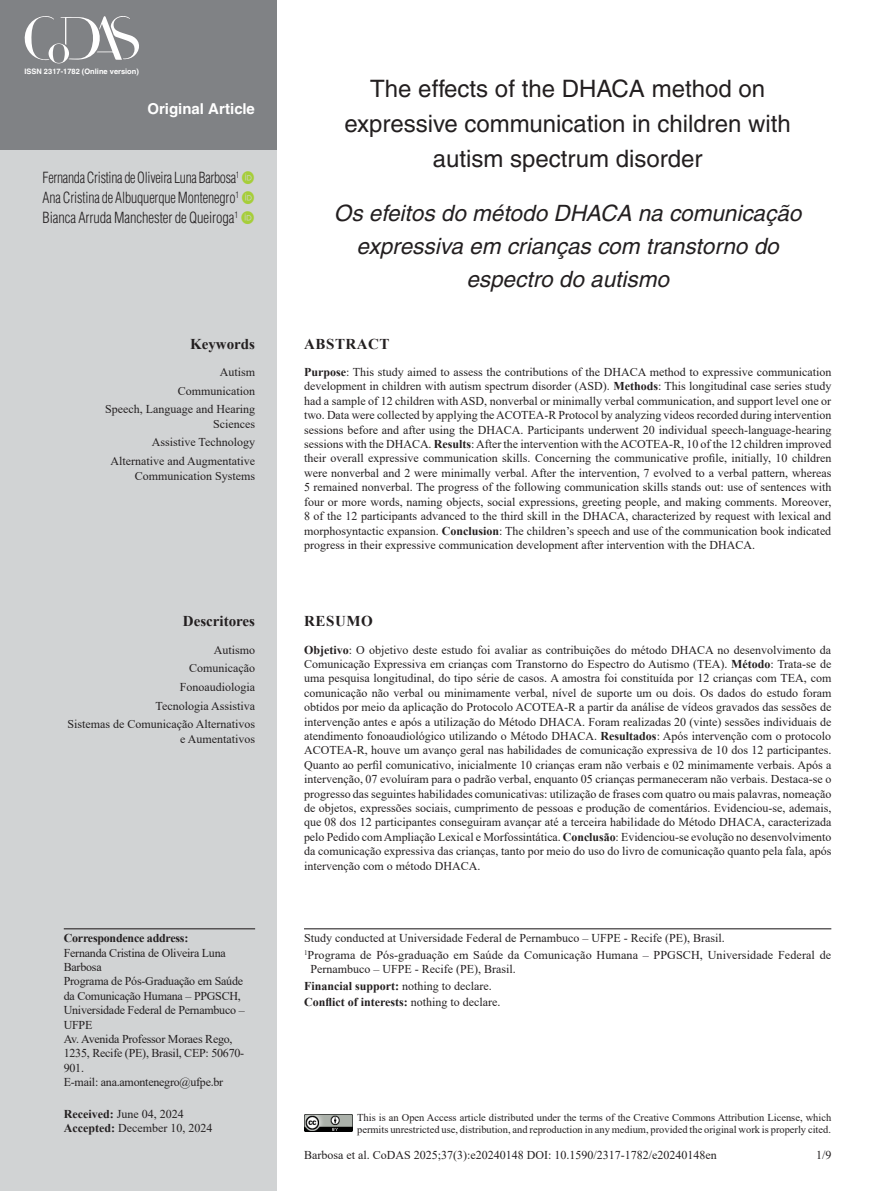
<style>
.page{position:relative;width:893px;height:1191px;background:#fff}
.page>*{position:absolute;margin:0;border:0;box-sizing:border-box;transform-origin:0 0}
.ArticleTitle{font:24px/34.5px "Helvetica";color:#231f20;text-align:center}
.ArticleTitle-Trans1{font:italic 22.5px/33px "Helvetica";color:#231f20;text-align:center}
.Authors{font:300 condensed 15px "Helvetica";letter-spacing:-.01em;color:#231f20;scale:.92 1}
.Authors-2{font:300 condensed 15px "Helvetica";letter-spacing:-.01em;color:#231f20;scale:.93 1}
.Authors-3{font:300 condensed 15px "Helvetica";letter-spacing:-.01em;color:#231f20}
.t1{font:700 15px "Helvetica";color:#fff}
.KeywordsTitle-Trans1{font:700 15px "Times New Roman";color:#231f20}
.KeywordsTitle{font:700 15px "Times New Roman";color:#231f20}
.AbstractTitle{font:700 15px "Times New Roman";letter-spacing:.035em;color:#231f20}
.AbstractTitle-Trans1{font:700 15px "Times New Roman";letter-spacing:.035em;color:#231f20}
.Abstract-Trans1{font:12px/14.4px "Times New Roman";color:#231f20;text-align:justify}
.Abstract{font:12px/14.4px "Times New Roman";color:#231f20;text-align:justify}
.Correspondence{font:12px/14.4px "Times New Roman";letter-spacing:-.02em;color:#231f20}
.Keywords{font:12px/14.4px "Times New Roman";color:#231f20;text-align:right}
.Affiliations{font:12px/14.4px "Times New Roman";letter-spacing:.005em;color:#231f20}
.Keywords-Trans1{font:12px/14.4px "Times New Roman";color:#231f20;text-align:right}
.fnArticleOther{font:12px "Times New Roman";color:#231f20}
.History{font:12px/14.4px "Times New Roman";color:#231f20}
.fnConflict{font:700 12px "Times New Roman";color:#231f20}
.fnSupported-by{font:700 12px "Times New Roman";color:#231f20}
.pubNameFooter{font:10.5px/12.6px "Times New Roman";color:#231f20}
.t2{font:700 7.5px "Helvetica";color:#fff}
.s1{font-weight:700}
.s2{font-weight:400}
</style>
<div class="page">
<div style="left:0;top:149px;width:276px;height:1042px;background:#d1d3d4"></div>
<div style="left:0;top:0;width:276px;height:149px;background:#808285"></div>
<img style="left:304px;top:1114px;width:48px;height:17px">
<svg style="left:24px;top:16px;width:115px;height:48px"></svg>
<hr style="left:64px;top:928px;width:191px;height:1px;background:#231f20">
<hr style="left:304px;top:928px;width:527px;height:1px;background:#231f20">
<p class="t2" style="left:24px;top:66px;width:116px">ISSN 2317-1782 (Online version)</p>
<p class="t1" style="left:147px;top:100px;width:109px">Original Article</p>
<p class="Authors" style="left:43px;top:168px;width:216px">Fernanda Cristina de Oliveira Luna Barbosa<sup>1</sup></p>
<p class="Authors-2" style="left:43px;top:188px;width:213px">Ana Cristina de Albuquerque Montenegro<sup>1</sup></p>
<p class="Authors-3" style="left:43px;top:208px;width:197px">Bianca Arruda Manchester de Queiroga<sup>1</sup></p>
<p class="KeywordsTitle" style="left:190px;top:333px;width:66px">Keywords</p>
<p class="Keywords" style="left:220px;top:364px;width:37px">Autism</p>
<p class="Keywords" style="left:178px;top:383px;width:79px">Communication</p>
<p class="Keywords" style="left:105px;top:402px;width:151px">Speech, Language and Hearing<br>Sciences</p>
<p class="Keywords" style="left:152px;top:435px;width:105px">Assistive Technology</p>
<p class="Keywords" style="left:110px;top:453px;width:146px">Alternative and Augmentative<br>Communication Systems</p>
<p class="KeywordsTitle-Trans1" style="left:183px;top:610px;width:74px">Descritores</p>
<p class="Keywords-Trans1" style="left:214px;top:642px;width:43px">Autismo</p>
<p class="Keywords-Trans1" style="left:189px;top:660px;width:67px">Comunicação</p>
<p class="Keywords-Trans1" style="left:180px;top:679px;width:77px">Fonoaudiologia</p>
<p class="Keywords-Trans1" style="left:156px;top:698px;width:101px">Tecnologia Assistiva</p>
<p class="Keywords-Trans1" style="left:67px;top:716px;width:189px">Sistemas de Comunicação Alternativos e Aumentativos</p>
<p class="Correspondence" style="left:64px;top:930px;width:182px"><span class="s1">Correspondence address:<br></span>Fernanda Cristina de Oliveira Luna<br>Barbosa<br>Programa de Pós-Graduação em Saúde da Comunicação Humana – PPGSCH,<br>Universidade Federal de Pernambuco –<br>UFPE<br>Av. Avenida Professor Moraes Rego,<br>1235, Recife (PE), Brasil, CEP: 50670-<br>901.<br>E-mail: ana.amontenegro@ufpe.br</p>
<p class="History" style="left:64px;top:1106px;width:150px"><span class="s1">Received:</span> June 04, 2024<br><span class="s1">Accepted:</span> December 10, 2024</p>
<p class="ArticleTitle" style="left:344px;top:72px;width:448px">The effects of the DHACA method on expressive communication in children with autism spectrum disorder</p>
<p class="ArticleTitle-Trans1" style="left:334px;top:196px;width:469px">Os efeitos do método DHACA na comunicação expressiva em crianças com transtorno do espectro do autismo</p>
<p class="AbstractTitle" style="left:304px;top:333px;width:87px">ABSTRACT</p>
<p class="Abstract" style="left:304px;top:364px;width:529px"><span class="s1">Purpose</span>: This study aimed to assess the contributions of the DHACA method to expressive communication development in children with autism spectrum disorder (ASD). <span class="s1">Methods</span>: This longitudinal case series study had a sample of 12 children with ASD, nonverbal or minimally verbal communication, and support level one or two. Data were collected by applying the ACOTEA-R Protocol by analyzing videos recorded during intervention sessions before and after using the DHACA. Participants underwent 20 individual speech-language-hearing sessions with the DHACA. <span class="s1">Results</span>: After the intervention with the ACOTEA-R, 10 of the 12 children improved their overall expressive communication skills. Concerning the communicative profile, initially, 10 children were nonverbal and 2 were minimally verbal. After the intervention, 7 evolved to a verbal pattern, whereas 5 remained nonverbal. The progress of the following communication skills stands out: use of sentences with four or more words, naming objects, social expressions, greeting people, and making comments. Moreover, 8 of the 12 participants advanced to the third skill in the DHACA, characterized by request with lexical and morphosyntactic expansion. <span class="s1">Conclusion</span>: The children’s speech and use of the communication book indicated progress in their expressive communication development after intervention with the DHACA.</p>
<p class="AbstractTitle-Trans1" style="left:304px;top:610px;width:70px">RESUMO</p>
<p class="Abstract-Trans1" style="left:304px;top:642px;width:529px"><span class="s1">Objetivo</span>: O objetivo deste estudo foi avaliar as contribuições do método DHACA no desenvolvimento da Comunicação Expressiva em crianças com Transtorno do Espectro do Autismo (TEA). <span class="s1">Método</span>: Trata-se de uma pesquisa longitudinal, do tipo série de casos. A amostra foi constituída por 12 crianças com TEA, com comunicação não verbal ou minimamente verbal, nível de suporte um ou dois. Os dados do estudo foram obtidos por meio da aplicação do Protocolo ACOTEA-R a partir da análise de vídeos gravados das sessões de intervenção antes e após a utilização do Método DHACA. Foram realizadas 20 (vinte) sessões individuais de atendimento fonoaudiológico utilizando o Método DHACA. <span class="s1">Resultados</span>: Após intervenção com o protocolo ACOTEA-R, houve um avanço geral nas habilidades de comunicação expressiva de 10 dos 12 participantes.<br>Quanto ao perfil comunicativo, inicialmente 10 crianças eram não verbais e 02 minimamente verbais. Após a intervenção, 07 evoluíram para o padrão verbal, enquanto 05 crianças permaneceram não verbais. Destaca-se o progresso das seguintes habilidades comunicativas: utilização de frases com quatro ou mais palavras, nomeação de objetos, expressões sociais, cumprimento de pessoas e produção de comentários. Evidenciou-se, ademais, que 08 dos 12 participantes conseguiram avançar até a terceira habilidade do Método DHACA, caracterizada pelo Pedido com Ampliação Lexical e Morfossintática. <span class="s1">Conclusão</span>: Evidenciou-se evolução no desenvolvimento da comunicação expressiva das crianças, tanto por meio do uso do livro de comunicação quanto pela fala, após intervenção com o método DHACA.</p>
<p class="fnArticleOther" style="left:304px;top:929px;width:422px">Study conducted at Universidade Federal de Pernambuco – UFPE - Recife (PE), Brasil.</p>
<p class="Affiliations" style="left:310px;top:947px;width:522px;text-indent:-6px"><sup>1</sup>Programa de Pós-graduação em Saúde da Comunicação Humana – PPGSCH, Universidade Federal de<br>Pernambuco – UFPE - Recife (PE), Brasil.</p>
<p class="fnSupported-by" style="left:304px;top:977px;width:189px">Financial support: <span class="s2">nothing to declare.</span></p>
<p class="fnConflict" style="left:304px;top:993px;width:198px">Conflict of interests: <span class="s2">nothing to declare.</span></p>
<p class="pubNameFooter" style="left:357px;top:1110px;width:476px">This is an Open Access article distributed under the terms of the Creative Commons Attribution License, which permits unrestricted use, distribution, and reproduction in any medium, provided the original work is properly cited.</p>
<p class="Abstract-Trans1" style="left:304px;top:1147px;width:414px">Barbosa et al. CoDAS 2025;37(3):e20240148 DOI: 10.1590/2317-1782/e20240148en</p>
<p class="Abstract-Trans1" style="left:816px;top:1147px;width:17px">1/9</p>
</div>
